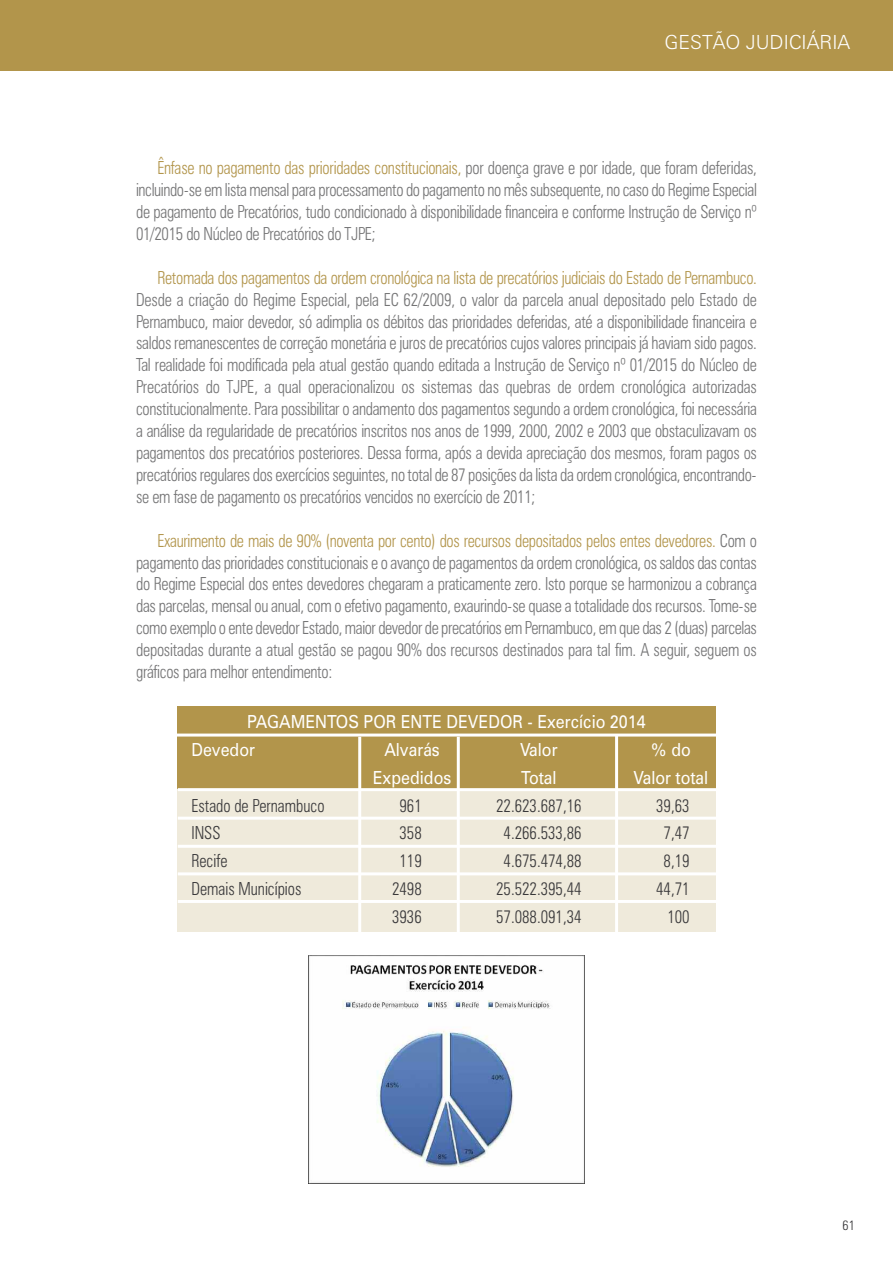
<style>
.page{position:relative;width:893px;height:1263px;background:#fff}
.page>*{position:absolute;margin:0;border:0;box-sizing:border-box;transform-origin:0 0}
.t1{font:300 19.5px "Zurich BT";color:#fff}
.t2{font:300 condensed 18px/21.9px "Zurich BT";letter-spacing:-.02em;color:#747475;text-align:justify;scale:.9 1}
.t3{font:300 condensed 18px "Zurich BT";color:#39383a;scale:.9 1}
.t4{font:300 condensed 18px "Zurich BT";letter-spacing:-.02em;color:#b2954b;scale:.9 1}
.t5{font:18px/27.9px "Zurich BT";color:#fff;scale:.9 1}
.t6{font:300 condensed 13.5px "Zurich BT";color:#39383a}
.s1{color:#b2954b}
</style>
<div class="page">
<div style="left:178px;top:785px;width:538px;height:146px;background:#efeadb"></div>
<div style="left:178px;top:706px;width:538px;height:82px;background:#b2954b"></div>
<hr style="left:178px;top:788px;width:538px;height:3px;background:#fff">
<hr style="left:178px;top:817px;width:538px;height:3px;background:#fff">
<hr style="left:178px;top:845px;width:538px;height:3px;background:#fff">
<hr style="left:178px;top:872px;width:538px;height:3px;background:#fff">
<hr style="left:178px;top:900px;width:538px;height:3px;background:#fff">
<hr style="left:615px;top:735px;width:3px;height:203px;background:#fff">
<hr style="left:358px;top:737px;width:3px;height:201px;background:#fff">
<hr style="left:457px;top:737px;width:3px;height:198px;background:#fff">
<hr style="left:177px;top:733px;width:544px;height:3px;background:#fff">
<div style="left:0;top:0;width:893px;height:70px;background:#b2954b"></div>
<img style="left:308px;top:955px;width:277px;height:228px">
<p class="t1" style="left:664px;top:31px;width:188px">GESTÃO JUDICIÁRIA</p>
<p class="t2" style="left:136px;top:157px;width:691px;text-indent:21px"><span class="s1">Ênfase no pagamento das prioridades constitucionais,</span> por doença grave e por idade, que foram deferidas, incluindo-se em lista mensal para processamento do pagamento no mês subsequente, no caso do Regime Especial de pagamento de Precatórios, tudo condicionado à disponibilidade financeira e conforme Instrução de Serviço nº 01/2015 do Núcleo de Precatórios do TJPE;</p>
<p class="t4" style="left:157px;top:267px;width:668px">Retomada dos pagamentos da ordem cronológica na lista de precatórios judiciais do Estado de Pernambuco.</p>
<p class="t2" style="left:136px;top:288px;width:691px">Desde a criação do Regime Especial, pela EC 62/2009, o valor da parcela anual depositado pelo Estado de Pernambuco, maior devedor, só adimplia os débitos das prioridades deferidas, até a disponibilidade financeira e saldos remanescentes de correção monetária e juros de precatórios cujos valores principais já haviam sido pagos.<br>Tal realidade foi modificada pela atual gestão quando editada a Instrução de Serviço nº 01/2015 do Núcleo de Precatórios do TJPE, a qual operacionalizou os sistemas das quebras de ordem cronológica autorizadas constitucionalmente. Para possibilitar o andamento dos pagamentos segundo a ordem cronológica, foi necessária a análise da regularidade de precatórios inscritos nos anos de 1999, 2000, 2002 e 2003 que obstaculizavam os pagamentos dos precatórios posteriores. Dessa forma, após a devida apreciação dos mesmos, foram pagos os precatórios regulares dos exercícios seguintes, no total de 87 posições da lista da ordem cronológica, encontrando&shy;se em fase de pagamento os precatórios vencidos no exercício de 2011;</p>
<p class="t2" style="left:136px;top:529px;width:691px;text-indent:21px"><span class="s1">Exaurimento de mais de 90% (noventa por cento) dos recursos depositados pelos entes devedores.</span> Com o pagamento das prioridades constitucionais e o avanço de pagamentos da ordem cronológica, os saldos das contas do Regime Especial dos entes devedores chegaram a praticamente zero. Isto porque se harmonizou a cobrança das parcelas, mensal ou anual, com o efetivo pagamento, exaurindo-se quase a totalidade dos recursos. Tome-se como exemplo o ente devedor Estado, maior devedor de precatórios em Pernambuco, em que das 2 (duas) parcelas depositadas durante a atual gestão se pagou 90% dos recursos destinados para tal fim. A seguir, seguem os gráficos para melhor entendimento:</p>
<p class="t5" style="left:191px;top:708px;width:506px;text-indent:56px">PAGAMENTOS POR ENTE DEVEDOR - Exercício 2014<br>Devedor</p>
<p class="t5" style="left:384px;top:735px;width:63px">Alvarás</p>
<p class="t5" style="left:520px;top:735px;width:43px">Valor</p>
<p class="t5" style="left:651px;top:735px;width:46px">% do</p>
<p class="t5" style="left:373px;top:763px;width:89px">Expedidos</p>
<p class="t5" style="left:521px;top:763px;width:41px">Total</p>
<p class="t5" style="left:633px;top:763px;width:85px">Valor total</p>
<p class="t3" style="left:191px;top:795px;width:149px">Estado de Pernambuco</p>
<p class="t3" style="left:400px;top:795px;width:26px">961</p>
<p class="t3" style="left:496px;top:795px;width:96px">22.623.687,16</p>
<p class="t3" style="left:656px;top:795px;width:39px">39,63</p>
<p class="t3" style="left:191px;top:823px;width:34px">INSS</p>
<p class="t3" style="left:400px;top:823px;width:26px">358</p>
<p class="t3" style="left:504px;top:823px;width:88px">4.266.533,86</p>
<p class="t3" style="left:664px;top:823px;width:30px">7,47</p>
<p class="t3" style="left:191px;top:850px;width:42px">Recife</p>
<p class="t3" style="left:400px;top:850px;width:26px">119</p>
<p class="t3" style="left:504px;top:850px;width:88px">4.675.474,88</p>
<p class="t3" style="left:664px;top:850px;width:30px">8,19</p>
<p class="t3" style="left:191px;top:878px;width:124px">Demais Municípios</p>
<p class="t3" style="left:392px;top:878px;width:35px">2498</p>
<p class="t3" style="left:496px;top:878px;width:96px">25.522.395,44</p>
<p class="t3" style="left:656px;top:878px;width:39px">44,71</p>
<p class="t3" style="left:392px;top:906px;width:35px">3936</p>
<p class="t3" style="left:496px;top:906px;width:96px">57.088.091,34</p>
<p class="t3" style="left:667px;top:906px;width:26px">100</p>
<p class="t6" style="left:842px;top:1217px;width:14px">61</p>
</div>
